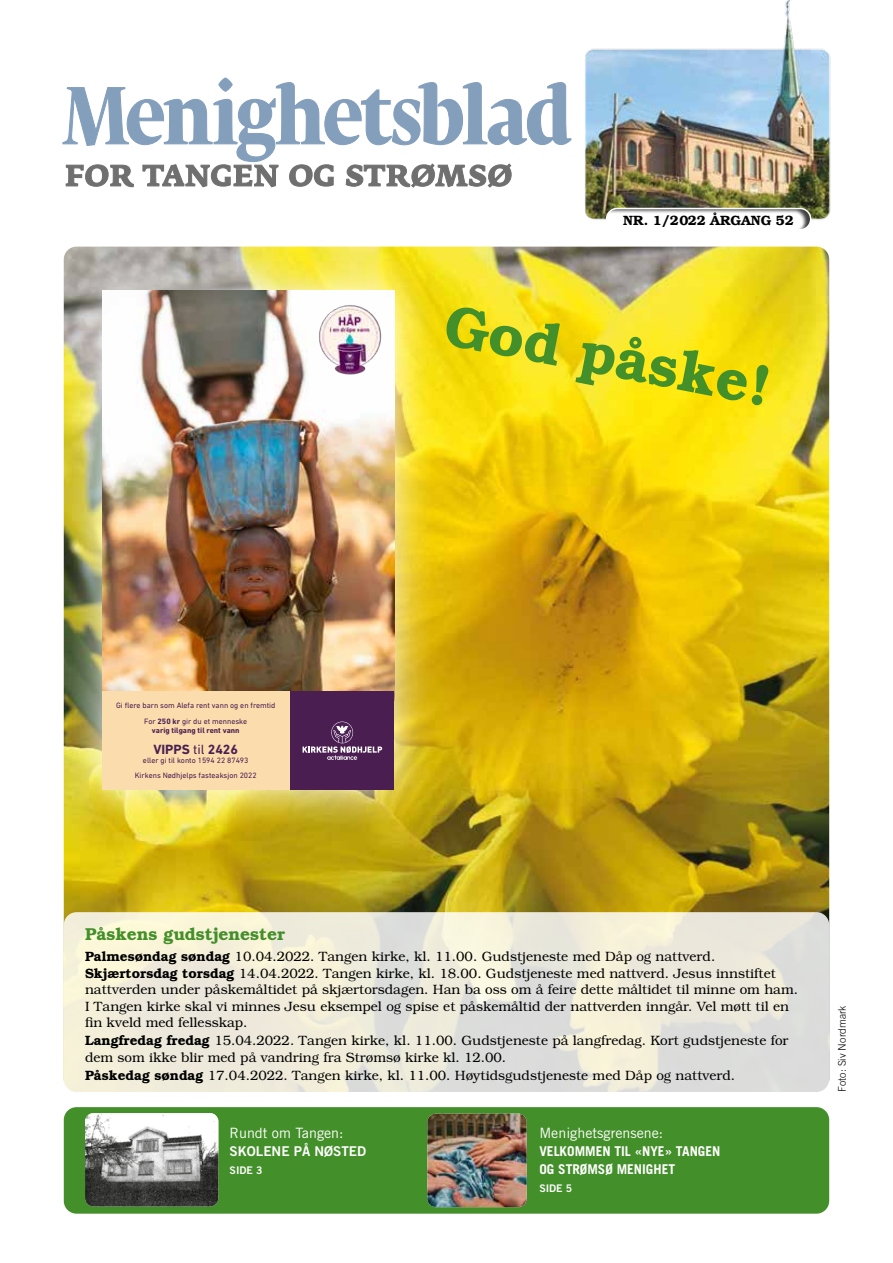
<style>
.page{position:relative;width:893px;height:1263px;background:#fff}
.page>*{position:absolute;margin:0;border:0;box-sizing:border-box;transform-origin:0 0}
.t1{font:600 57.9px "Bookman";color:#438f29}
.t2{font:600 17.25px "Bookman";color:#438f29}
.t3{font:14.25px "Trade Gothic";color:#fff}
.t4{font:700 13.65px "DIN Next LT Pro";color:#4a1e51}
.t5{font:300 13.5px/17px "Bookman";color:#000}
.t6{font:700 13.5px/18px "Trade Gothic";color:#fff}
.t7{font:600 13.5px "Bookman";color:#000}
.t8{font:13.5px "Trade Gothic Bold Two";color:#fff}
.t9{font:300 10.5px "Trade Gothic";letter-spacing:.01em;color:#000}
.t10{font:10.5px "Trade Gothic Bold Two";color:#fff}
.t11{font:7.95px/15.9px "DIN Next LT Pro";color:#4a1e51;text-align:center}
.t12{font:700 7.95px "DIN Next LT Pro";color:#4a1e51}
.s1{font-weight:700}
.s2{font-weight:400}
.s3{font-weight:600}
</style>
<div class="page">
<img style="left:64px;top:247px;width:765px;height:674px">
<img style="left:571px;top:0;width:260px;height:220px">
<svg style="left:62px;top:78px;width:509px;height:109px"></svg>
<div style="left:605px;top:207px;width:207px;height:24px;background:#000;opacity:.75"></div>
<div style="left:606px;top:208px;width:205px;height:22px;border:2px solid #fff;border-radius:11px"></div>
<img style="left:63px;top:249px;width:373px;height:582px">
<img style="left:102px;top:290px;width:292px;height:401px">
<div style="left:289px;top:691px;width:105px;height:99px;background:#4a1e51"></div>
<div style="left:102px;top:691px;width:187px;height:99px;background:#fbddad"></div>
<svg style="left:303px;top:722px;width:79px;height:38px"></svg>
<img style="left:318px;top:302px;width:64px;height:74px">
<svg style="left:64px;top:912px;width:765px;height:329px;fill:#efecdb"></svg>
<div style="left:64px;top:1107px;width:765px;height:107px;background:#438f29;border-radius:13px"></div>
<img style="left:427px;top:1113px;width:100px;height:94px">
<img style="left:85px;top:1113px;width:133px;height:93px">
<p class="t7" style="left:623px;top:213px;width:172px">NR. 1/2022 ÅRGANG 52</p>
<h1 class="t1" style="left:452px;top:290px;width:332px;rotate:11deg">God påske!</h1>
<p class="t11" style="left:116px;top:697px;width:161px">Gi flere barn som Alefa rent vann og en fremtid<br>For <span class="s1">250 kr</span> gir du et menneske</p>
<p class="t12" style="left:152px;top:726px;width:89px">varig tilgang til rent vann</p>
<p class="t4" style="left:153px;top:741px;width:86px">VIPPS <span class="s2">til</span> 2426</p>
<p class="t11" style="left:143px;top:752px;width:107px">eller gi til konto 1594 22 87493</p>
<p class="t11" style="left:135px;top:767px;width:124px">Kirkens Nødhjelps fasteaksjon 2022</p>
<p class="t2" style="left:85px;top:924px;width:202px">Påskens gudstjenester</p>
<p class="t5" style="left:85px;top:948px;width:714px"><span class="s3">Palmesøndag søndag</span> 10.04.2022. Tangen kirke, kl. 11.00. Gudstjeneste med Dåp og nattverd.<br><span class="s3">Skjærtorsdag torsdag</span> 14.04.2022. Tangen kirke, kl. 18.00. Gudstjeneste med nattverd. Jesus innstiftet nattverden under påskemåltidet på skjærtorsdagen. Han ba oss om å feire dette måltidet til minne om ham.<br>I Tangen kirke skal vi minnes Jesu eksempel og spise et påskemåltid der nattverden inngår. Vel møtt til en fin kveld med fellesskap.<br><span class="s3">Langfredag fredag</span> 15.04.2022. Tangen kirke, kl. 11.00. Gudstjeneste på langfredag. Kort gudstjeneste for dem som ikke blir med på vandring fra Strømsø kirke kl. 12.00.<br><span class="s3">Påskedag søndag</span> 17.04.2022. Tangen kirke, kl. 11.00. Høytidsgudstjeneste med Dåp og nattverd.</p>
<p class="t3" style="left:230px;top:1124px;width:115px">Rundt om Tangen:</p>
<p class="t8" style="left:230px;top:1143px;width:138px">SKOLENE PÅ NØSTED</p>
<p class="t10" style="left:230px;top:1164px;width:34px">SIDE 3</p>
<p class="t3" style="left:539px;top:1124px;width:125px">Menighetsgrensene:</p>
<p class="t6" style="left:539px;top:1142px;width:183px">VELKOMMEN TIL «NYE» TANGEN<br>OG STRØMSØ MENIGHET</p>
<p class="t10" style="left:539px;top:1182px;width:34px">SIDE 5</p>
<p class="t9" style="left:836px;top:1092px;width:88px;rotate:-90deg">Foto: Siv Nordmark</p>
</div>
